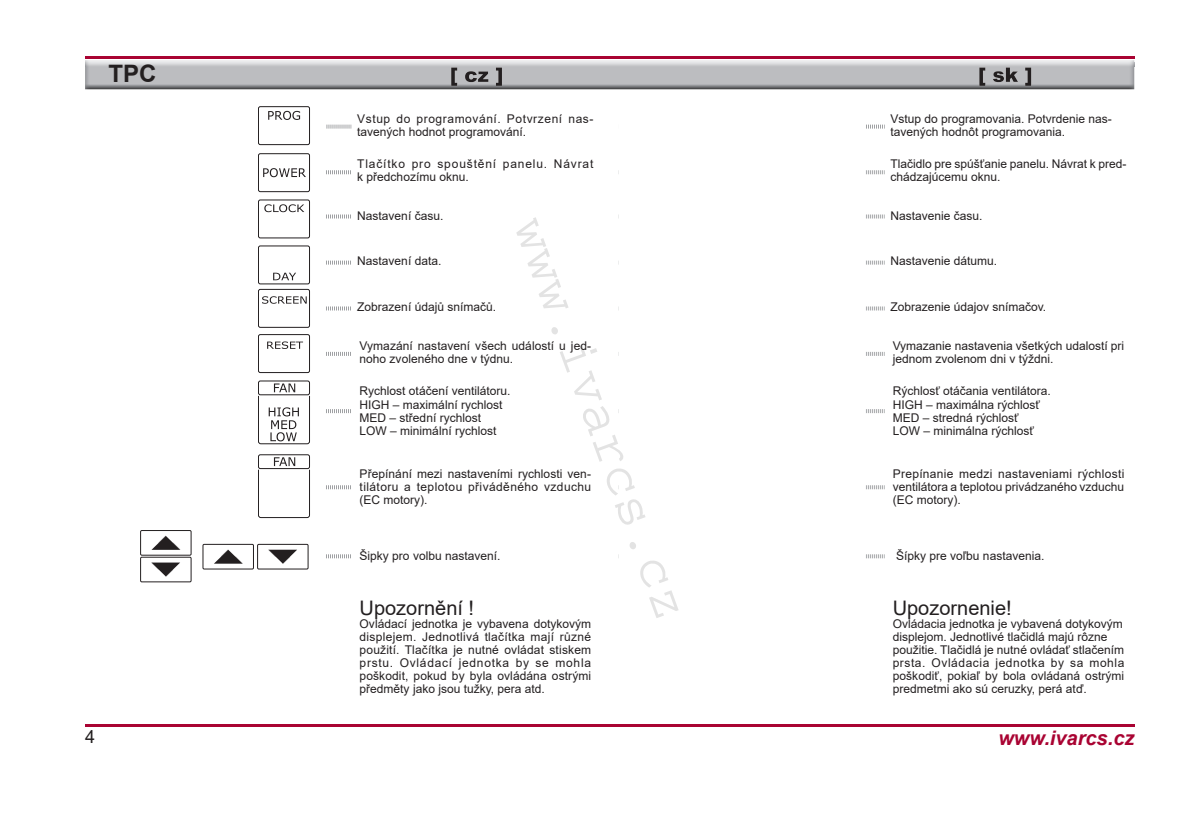
<style>
.page{position:relative;width:1191px;height:840px;background:#fff}
.page>*{position:absolute;margin:0;border:0;box-sizing:border-box;transform-origin:0 0}
.t1{font:54.4px "Courier";color:rgb(0 0 0/.11)}
.t2{font:700 24px "Arial";color:#231f20}
.t3{font:20px "Arial";color:#231f20}
.t4{font:italic 700 20px "Arial";color:#a90332}
.t5{font:18px "Arial";color:#231f20}
.t6{font:12px/13px "Arial";color:#231f20}
.t7{font:12px/13px "Arial";letter-spacing:.05em;color:#231f20}
.t8{font:12px/13px "Arial";letter-spacing:.07em;color:#231f20}
</style>
<div class="page">
<hr style="left:85px;top:724px;width:1049px;height:2px;background:#a90332">
<hr style="left:85px;top:57px;width:1049px;height:2px;background:#a90332">
<img style="left:85px;top:60px;width:1049px;height:29px">
<img style="left:496px;top:67px;width:6px;height:19px">
<img style="left:451px;top:67px;width:6px;height:19px">
<svg style="left:465px;top:71px;width:23px;height:11px"></svg>
<img style="left:1025px;top:67px;width:6px;height:19px">
<img style="left:1006px;top:67px;width:12px;height:15px">
<img style="left:979px;top:67px;width:6px;height:19px">
<svg style="left:993px;top:71px;width:11px;height:11px"></svg>
<svg style="left:326px;top:124px;width:557px;height:4px"></svg>
<svg style="left:326px;top:170px;width:558px;height:4px"></svg>
<svg style="left:326px;top:214px;width:558px;height:4px"></svg>
<svg style="left:326px;top:260px;width:558px;height:4px"></svg>
<svg style="left:326px;top:306px;width:558px;height:4px"></svg>
<svg style="left:326px;top:351px;width:558px;height:4px"></svg>
<svg style="left:326px;top:409px;width:558px;height:4px"></svg>
<svg style="left:326px;top:485px;width:558px;height:4px"></svg>
<svg style="left:326px;top:554px;width:558px;height:4px"></svg>
<div style="left:258px;top:106px;width:52px;height:39px;border:1px solid #231f20;border-radius:2px"></div>
<svg style="left:268px;top:111px;width:32px;height:9px"></svg>
<div style="left:258px;top:153px;width:52px;height:39px;border:1px solid #231f20;border-radius:2px"></div>
<svg style="left:263px;top:168px;width:43px;height:9px"></svg>
<div style="left:258px;top:199px;width:52px;height:39px;border:1px solid #231f20;border-radius:2px"></div>
<svg style="left:264px;top:204px;width:40px;height:8px"></svg>
<div style="left:258px;top:245px;width:52px;height:39px;border:1px solid #231f20;border-radius:2px"></div>
<svg style="left:273px;top:272px;width:23px;height:8px"></svg>
<div style="left:258px;top:289px;width:52px;height:38px;border:1px solid #231f20;border-radius:2px"></div>
<svg style="left:262px;top:296px;width:45px;height:7px"></svg>
<div style="left:258px;top:334px;width:52px;height:39px;border:1px solid #231f20;border-radius:2px"></div>
<svg style="left:267px;top:341px;width:36px;height:8px"></svg>
<svg style="left:258px;top:380px;width:52px;height:64px"></svg>
<svg style="left:202px;top:543px;width:107px;height:26px"></svg>
<div style="left:140px;top:530px;width:51px;height:25px;border:1px solid #231f20"></div>
<svg style="left:152px;top:535px;width:28px;height:14px"></svg>
<div style="left:140px;top:556px;width:51px;height:26px;border:1px solid #231f20"></div>
<svg style="left:151px;top:562px;width:29px;height:14px"></svg>
<svg style="left:258px;top:454px;width:52px;height:64px"></svg>
<svg style="left:351px;top:124px;width:245px;height:434px"></svg>
<svg style="left:618px;top:124px;width:247px;height:434px"></svg>
<div style="left:596px;top:102px;width:22px;height:607px;background:#fff"></div>
<h2 class="t2" style="left:109px;top:57px;width:49px">TPC</h2>
<p class="t7" style="left:357px;top:112px;width:238px">Vstup do programování. Potvrzení nas&shy;tavených hodnot programování.</p>
<p class="t8" style="left:357px;top:157px;width:238px">Tlačítko pro spouštění panelu. Návrat k předchozímu oknu.</p>
<p class="t6" style="left:357px;top:209px;width:88px">Nastavení času.</p>
<p class="t6" style="left:357px;top:254px;width:86px">Nastavení data.</p>
<p class="t6" style="left:357px;top:300px;width:140px">Zobrazení údajů snímačů.</p>
<p class="t6" style="left:359px;top:339px;width:233px">Vymazání nastavení všech událostí u jed&shy;noho zvoleného dne v týdnu.</p>
<p class="t6" style="left:359px;top:384px;width:152px">Rychlost otáčení ventilátoru.<br>HIGH – maximální rychlost<br>MED – střední rychlost<br>LOW – minimální rychlost</p>
<p class="t6" style="left:359px;top:466px;width:233px;text-align:justify">Přepínání mezi nastaveními rychlosti ven&shy;tilátoru a teplotou přiváděného vzduchu (EC motory).</p>
<h1 class="t1" style="left:557px;top:208px;width:426px;rotate:70deg">www.ivarcs.cz</h1>
<p class="t6" style="left:359px;top:548px;width:142px">Šipky pro volbu nastavení.</p>
<h3 class="t3" style="left:359px;top:593px;width:116px">Upozornění !</h3>
<p class="t6" style="left:359px;top:616px;width:233px;text-align:justify">Ovládací jednotka je vybavena dotykovým displejem. Jednotlivá tlačítka mají různé použití. Tlačítka je nutné ovládat stiskem prstu. Ovládací jednotka by se mohla poškodit, pokud by byla ovládána ostrými předměty jako jsou tužky, pera atd.</p>
<p class="t6" style="left:890px;top:112px;width:223px">Vstup do programovania. Potvrdenie nas&shy;tavených hodnôt programovania.</p>
<p class="t6" style="left:890px;top:157px;width:238px">Tlačidlo pre spúšťanie panelu. Návrat k pred&shy;chádzajúcemu oknu.</p>
<p class="t6" style="left:890px;top:209px;width:94px">Nastavenie času.</p>
<p class="t6" style="left:890px;top:254px;width:108px">Nastavenie dátumu.</p>
<p class="t6" style="left:890px;top:300px;width:157px">Zobrazenie údajov snímačov.</p>
<p class="t6" style="left:892px;top:339px;width:233px">Vymazanie nastavenia všetkých udalostí pri jednom zvolenom dni v týždni.</p>
<p class="t6" style="left:892px;top:384px;width:159px">Rýchlosť otáčania ventilátora.<br>HIGH – maximálna rýchlosť<br>MED – stredná rýchlosť<br>LOW – minimálna rýchlosť</p>
<p class="t6" style="left:892px;top:466px;width:233px;text-align:justify">Prepínanie medzi nastaveniami rýchlosti ventilátora a teplotou privádzaného vzduchu (EC motory).</p>
<p class="t6" style="left:896px;top:548px;width:150px">Šípky pre voľbu nastavenia.</p>
<h3 class="t3" style="left:892px;top:593px;width:120px">Upozornenie!</h3>
<p class="t6" style="left:892px;top:616px;width:233px">Ovládacia jednotka je vybavená dotykovým displejom. Jednotlivé tlačidlá majú rôzne použitie. Tlačidlá je nutné ovládať stlačením prsta. Ovládacia jednotka by sa mohla poškodiť, pokiaľ by bola ovládaná ostrými predmetmi ako sú ceruzky, perá atď.</p>
<h3 class="t5" style="left:85px;top:724px;width:12px">4</h3>
<h3 class="t4" style="left:998px;top:723px;width:137px">www.ivarcs.cz</h3>
</div>
